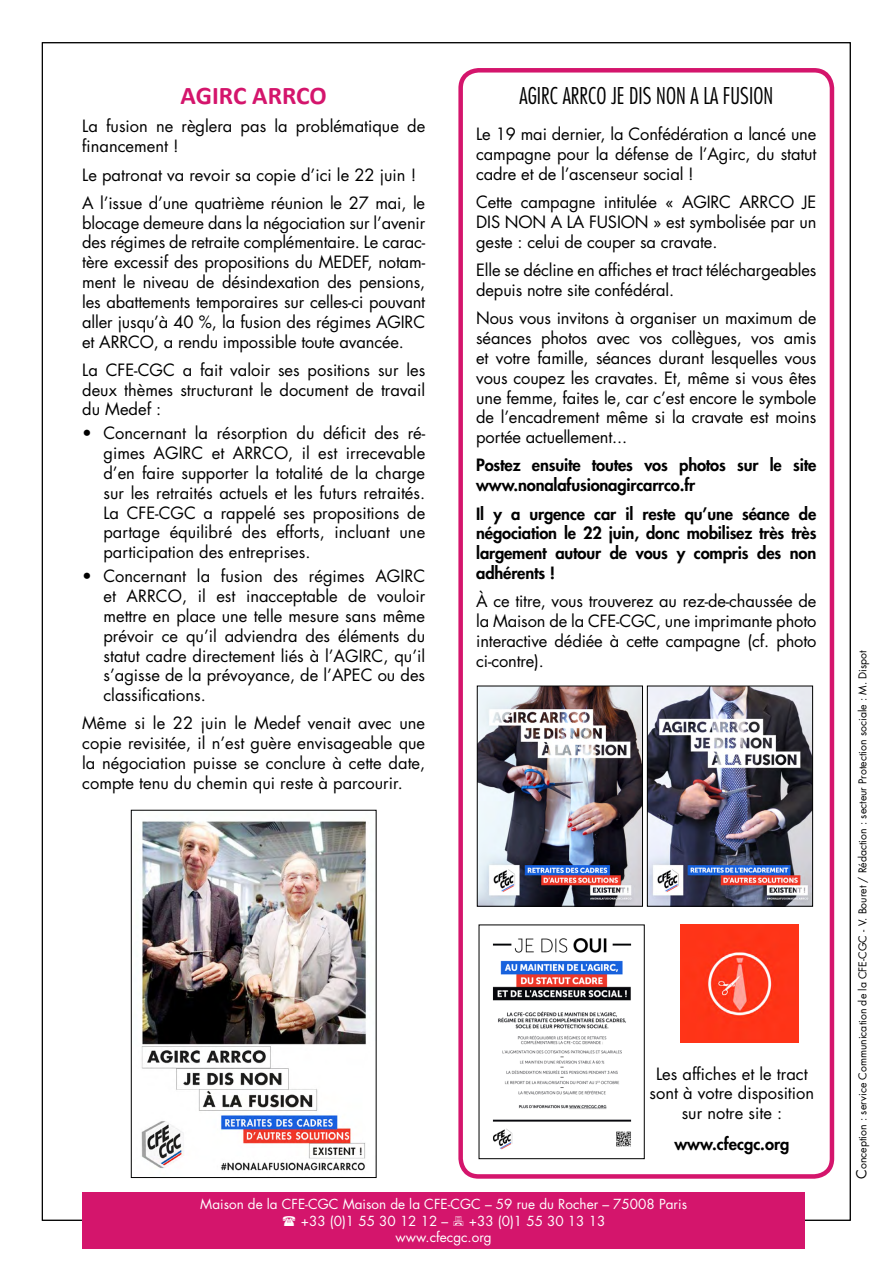
<style>
.page{position:relative;width:893px;height:1263px;background:#fff}
.page>*{position:absolute;margin:0;border:0;box-sizing:border-box;transform-origin:0 0}
.t1{font:700 25.5px "Calibri";letter-spacing:-.005em;color:#d4156c}
.t2{font:300 condensed 22.5px "Futura Std";color:#000}
.t3{font:16.5px/19.8px "Futura Std";letter-spacing:-.01em;color:#000;text-align:justify}
.t4{font:800 16.5px/19.8px "Futura Std";letter-spacing:-.01em;color:#000}
.t5{font:13.5px/16.2px "Futura Std";color:#fff}
.t6{font:10.5px "Futura Std";color:#000}
.s1{font-size:13.5px}
</style>
<div class="page">
<div style="left:458px;top:68px;width:376px;height:1111px;border:4px solid #d4156c;border-radius:18px"></div>
<img style="left:141px;top:821px;width:225px;height:350px">
<div style="left:131px;top:810px;width:246px;height:368px;border:1px solid #000"></div>
<img style="left:479px;top:688px;width:162px;height:216px">
<div style="left:477px;top:686px;width:166px;height:220px;border:1px solid #000"></div>
<img style="left:649px;top:688px;width:162px;height:216px">
<div style="left:647px;top:686px;width:166px;height:220px;border:1px solid #000"></div>
<img style="left:492px;top:938px;width:140px;height:212px">
<img style="left:680px;top:925px;width:118px;height:118px">
<div style="left:82px;top:1192px;width:723px;height:56px;background:#d4156c"></div>
<h1 class="t1" style="left:181px;top:79px;width:148px">AGIRC ARRCO</h1>
<p class="t3" style="left:82px;top:117px;width:344px">La fusion ne règlera pas la problématique de financement !</p>
<p class="t3" style="left:82px;top:161px;width:344px;line-height:28.3px">Le patronat va revoir sa copie d’ici le 22 juin !<br>A l’issue d’une quatrième réunion le 27 mai, le</p>
<p class="t3" style="left:82px;top:213px;width:345px">blocage demeure dans la négociation sur l’avenir des régimes de retraite complémentaire. Le carac&shy;tère excessif des propositions du MEDEF, notam&shy;ment le niveau de désindexation des pensions, les abattements temporaires sur celles-ci pouvant aller jusqu’à 40 %, la fusion des régimes AGIRC et ARRCO, a rendu impossible toute avancée.</p>
<p class="t3" style="left:82px;top:360px;width:345px">La CFE-CGC a fait valoir ses positions sur les deux thèmes structurant le document de travail du Medef :</p>
<p class="t3" style="left:103px;top:424px;width:323px;text-indent:-21px">• Concernant la résorption du déficit des ré&shy;gimes AGIRC et ARRCO, il est irrecevable d’en faire supporter la totalité de la charge sur les retraités actuels et les futurs retraités.<br>La CFE-CGC a rappelé ses propositions de partage équilibré des efforts, incluant une participation des entreprises.</p>
<p class="t3" style="left:103px;top:566px;width:323px;text-indent:-21px">• Concernant la fusion des régimes AGIRC et ARRCO, il est inacceptable de vouloir mettre en place une telle mesure sans même prévoir ce qu’il adviendra des éléments du statut cadre directement liés à l’AGIRC, qu’il s’agisse de la prévoyance, de l’APEC ou des classifications.</p>
<p class="t3" style="left:82px;top:714px;width:345px">Même si le 22 juin le Medef venait avec une copie revisitée, il n’est guère envisageable que la négociation puisse se conclure à cette date, compte tenu du chemin qui reste à parcourir.</p>
<h2 class="t2" style="left:519px;top:82px;width:255px">AGIRC ARRCO JE DIS NON A LA FUSION</h2>
<p class="t3" style="left:476px;top:125px;width:342px">Le 19 mai dernier, la Confédération a lancé une campagne pour la défense de l’Agirc, du statut cadre et de l’ascenseur social !</p>
<p class="t3" style="left:476px;top:193px;width:342px">Cette campagne intitulée « AGIRC ARRCO JE DIS NON A LA FUSION » est symbolisée par un geste : celui de couper sa cravate.</p>
<p class="t3" style="left:476px;top:260px;width:342px">Elle se décline en affiches et tract téléchargeables depuis notre site confédéral.</p>
<p class="t3" style="left:476px;top:309px;width:342px">Nous vous invitons à organiser un maximum de séances photos avec vos collègues, vos amis et votre famille, séances durant lesquelles vous vous coupez les cravates. Et, même si vous êtes une femme, faites le, car c’est encore le symbole de l’encadrement même si la cravate est moins portée actuellement...</p>
<p class="t4" style="left:476px;top:455px;width:342px">Postez ensuite toutes vos photos sur le site www.nonalafusionagircarrco.fr</p>
<p class="t4" style="left:476px;top:504px;width:342px;text-align:justify">Il y a urgence car il reste qu’une séance de négociation le 22 juin, donc mobilisez très très largement autour de vous y compris des non adhérents !</p>
<p class="t3" style="left:476px;top:591px;width:342px">À ce titre, vous trouverez au rez-de-chaussée de la Maison de la CFE-CGC, une imprimante photo interactive dédiée à cette campagne (cf. photo ci-contre).</p>
<p class="t3" style="left:650px;top:1064px;width:166px;text-align:center">Les affiches et le tract sont à votre disposition sur notre site :</p>
<p class="t4" style="left:674px;top:1134px;width:117px">www.cfecgc.org</p>
<p class="t5" style="left:301px;top:1196px;width:388px;text-indent:-100px">Maison de la CFE-CGC Maison de la CFE-CGC – 59 rue du Rocher – 75008 Paris +33 (0)1 55 30 12 12 –</p>
<p class="t5" style="left:396px;top:1213px;width:211px;text-indent:73px">+33 (0)1 55 30 13 13 www.cfecgc.org</p>
<p class="t6" style="left:856px;top:1179px;width:530px;rotate:-90deg"><span class="s1">C</span>onception : service Communication de la CFE-CGC - V. Bouret / Rédaction : secteur Protection sociale : M. Dispot</p>
</div>
